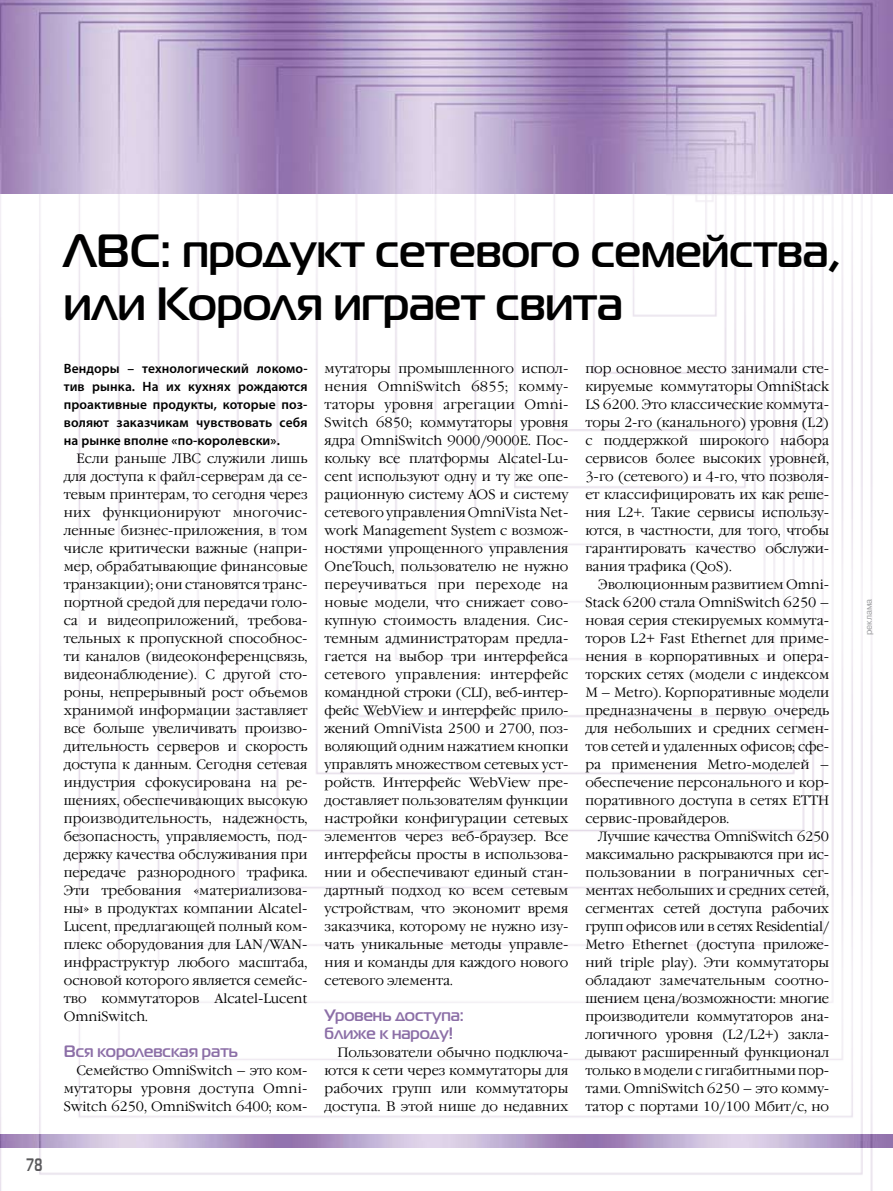
<style>
.page{position:relative;width:893px;height:1191px;background:#fff}
.page>*{position:absolute;margin:0;border:0;box-sizing:border-box;transform-origin:0 0}
.t1{font:700 46.5px/52.5px "Magistral C";color:#000}
.t2{font:700 18px "Magistral C";color:#58585a;scale:.7 1}
.t3{font:700 16.5px/18px "Magistral C";color:#8c6fa7}
.t4{font:300 13.5px/18px "Garamond C";color:#000;text-align:justify}
.t5{font:600 13.5px/18px "Myriad Pro";letter-spacing:.01em;color:#000;text-align:justify}
.t6{font:9px "Pragmatica C";color:#9c9d9f}
</style>
<div class="page">
<img style="left:0;top:193px;width:893px;height:998px">
<img style="left:0;top:0;width:893px;height:193px">
<img style="left:0;top:1134px;width:893px;height:13px">
<h2 class="t2" style="left:27px;top:1154px;width:24px">78</h2>
<h1 class="t1" style="left:64px;top:223px;width:779px">ЛВС: продукт сетевого семейства, или Короля играет свита</h1>
<p class="t5" style="left:64px;top:359px;width:245px">Вендоры – технологический локомо&shy;тив рынка. На их кухнях рождаются проактивные продукты, которые поз&shy;воляют заказчикам чувствовать себя на рынке вполне «по-королевски».</p>
<p class="t4" style="left:64px;top:450px;width:245px;text-indent:13px">Если раньше ЛВС служили лишь для доступа к файл-серверам да се&shy;тевым принтерам, то сегодня через них функционируют многочис&shy;ленные бизнес-приложения, в том числе критически важные (напри&shy;мер, обрабатывающие финансовые транзакции); они становятся транс&shy;портной средой для передачи голо&shy;са и видеоприложений, требова&shy;тельных к пропускной способнос&shy;ти каналов (видеоконференцсвязь, видеонаблюдение). С другой сто&shy;роны, непрерывный рост объемов хранимой информации заставляет все больше увеличивать произво&shy;дительность серверов и скорость доступа к данным. Сегодня сетевая индустрия сфокусирована на ре&shy;шениях, обеспечивающих высокую производительность, надежность, безопасность, управляемость, под&shy;держку качества обслуживания при передаче разнородного трафика.<br>Эти требования «материализова&shy;ны» в продуктах компании Alcatel-Lucent, предлагающей полный ком&shy;плекс оборудования для LAN/WAN&shy;инфраструктур любого масштаба, основой которого является семейс&shy;тво коммутаторов Alcatel-Lucent OmniSwitch.</p>
<p class="t3" style="left:64px;top:1042px;width:176px">Вся королевская рать</p>
<p class="t4" style="left:64px;top:1062px;width:245px;text-indent:13px">Семейство OmniSwitch – это ком&shy;мутаторы уровня доступа Omni-Switch 6250, OmniSwitch 6400; ком-</p>
<p class="t4" style="left:325px;top:360px;width:245px">мутаторы промышленного испол&shy;нения OmniSwitch 6855; комму&shy;таторы уровня агрегации Omni-Switch 6850; коммутаторы уровня ядра OmniSwitch 9000/9000E. Пос&shy;кольку все платформы Alcatel-Lu&shy;cent используют одну и ту же опе&shy;рационную систему AOS и систему сетевого управления OmniVista Net&shy;work Management System с возмож&shy;ностями упрощенного управления OneTouch, пользователю не нужно переучиваться при переходе на новые модели, что снижает сово&shy;купную стоимость владения. Сис&shy;темным администраторам предла&shy;гается на выбор три интерфейса сетевого управления: интерфейс командной строки (CLI), веб-интер&shy;фейс WebView и интерфейс прило&shy;жений OmniVista 2500 и 2700, поз&shy;воляющий одним нажатием кнопки управлять множеством сетевых уст&shy;ройств. Интерфейс WebView пре&shy;доставляет пользователям функции настройки конфигурации сетевых элементов через веб-браузер. Все интерфейсы просты в использова&shy;нии и обеспечивают единый стан&shy;дартный подход ко всем сетевым устройствам, что экономит время заказчика, которому не нужно изу&shy;чать уникальные методы управле&shy;ния и команды для каждого нового сетевого элемента.</p>
<p class="t3" style="left:325px;top:1006px;width:141px">Уровень доступа: ближе к народу!</p>
<p class="t4" style="left:325px;top:1044px;width:245px;text-indent:13px">Пользователи обычно подключа&shy;ются к сети через коммутаторы для рабочих групп или коммутаторы доступа. В этой нише до недавних</p>
<p class="t4" style="left:585px;top:360px;width:245px">пор основное место занимали сте&shy;кируемые коммутаторы OmniStack LS 6200. Это классические коммута&shy;торы 2-го (канального) уровня (L2) с поддержкой широкого набора сервисов более высоких уровней, 3-го (сетевого) и 4-го, что позволя&shy;ет классифицировать их как реше&shy;ния L2+. Такие сервисы использу&shy;ются, в частности, для того, чтобы гарантировать качество обслужи&shy;вания трафика (QoS).</p>
<p class="t4" style="left:585px;top:576px;width:245px;text-indent:13px">Эволюционным развитием Omni-Stack 6200 стала OmniSwitch 6250 – новая серия стекируемых коммута&shy;торов L2+ Fast Ethernet для приме&shy;нения в корпоративных и опера&shy;торских сетях (модели с индексом M – Metro). Корпоративные модели предназначены в первую очередь для небольших и средних сегмен&shy;тов сетей и удаленных офисов; сфе&shy;ра применения Metro-моделей – обеспечение персонального и кор&shy;поративного доступа в сетях ETTH сервис-провайдеров.</p>
<p class="t4" style="left:585px;top:828px;width:245px;text-indent:13px">Лучшие качества OmniSwitch 6250 максимально раскрываются при ис&shy;пользовании в пограничных сег&shy;ментах небольших и средних сетей, сегментах сетей доступа рабочих групп офисов или в сетях Residential/ Metro Ethernet (доступа приложе&shy;ний triple play). Эти коммутаторы обладают замечательным соотно&shy;шением цена/возможности: многие производители коммутаторов ана&shy;логичного уровня (L2/L2+) закла&shy;дывают расширенный функционал только в модели с гигабитными пор&shy;тами. OmniSwitch 6250 – это комму&shy;татор с портами 10/100 Мбит/с, но</p>
<p class="t6" style="left:864px;top:635px;width:38px;rotate:-90deg">реклама</p>
</div>
